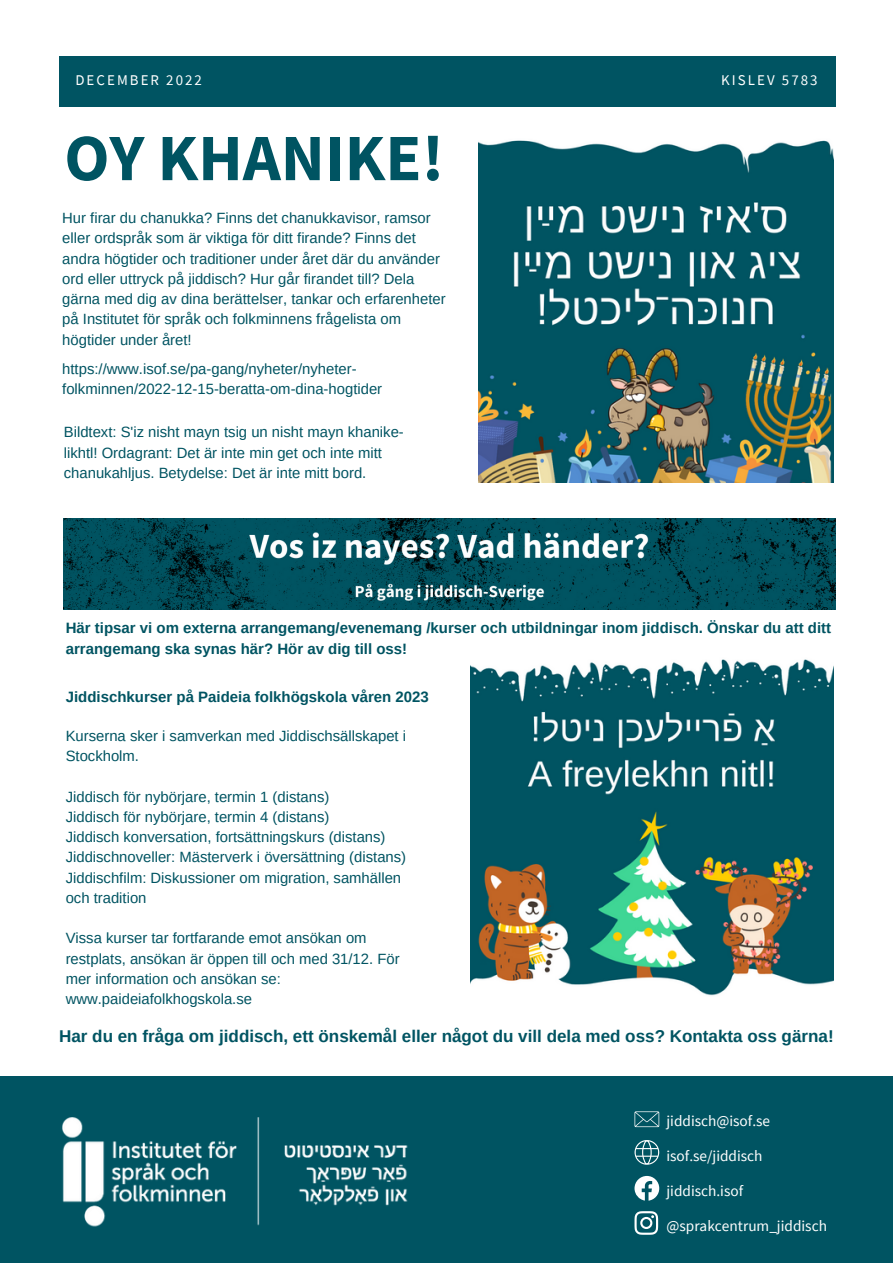
<style>
.page{position:relative;width:893px;height:1264px;background:#fff}
.page>*{position:absolute;margin:0;border:0;box-sizing:border-box;transform-origin:0 0}
.t1{font:700 66.15px "Source Sans Pro";color:#005462}
.t2{font:700 17.1px "Arimo";color:#005462}
.t3{font:15.3px "Source Sans Pro";color:#fff}
.t4{font:700 15px/20.2px "Arimo";color:#005462}
.t5{font:14.85px/20.2px "Arimo";color:#005462}
.t6{font:14.85px "Source Sans Pro";letter-spacing:.14em;color:#fff}
</style>
<div class="page">
<div style="left:59px;top:56px;width:776px;height:51px;background:#005462"></div>
<div style="left:0;top:1076px;width:892px;height:186px;background:#005462"></div>
<img style="left:62px;top:1117px;width:346px;height:110px">
<img style="left:478px;top:140px;width:355px;height:342px">
<img style="left:64px;top:518px;width:771px;height:91px">
<img style="left:471px;top:659px;width:362px;height:337px">
<svg style="left:634px;top:1211px;width:24px;height:23px"></svg>
<svg style="left:634px;top:1175px;width:25px;height:25px"></svg>
<svg style="left:634px;top:1140px;width:25px;height:24px"></svg>
<svg style="left:634px;top:1111px;width:25px;height:16px"></svg>
<p class="t6" style="left:75px;top:71px;width:128px">DECEMBER 2022</p>
<p class="t6" style="left:721px;top:71px;width:98px">KISLEV 5783</p>
<h1 class="t1" style="left:64px;top:115px;width:381px">OY KHANIKE!</h1>
<p class="t5" style="left:62px;top:208px;width:385px">Hur firar du chanukka? Finns det chanukkavisor, ramsor eller ordspråk som är viktiga för ditt firande? Finns det andra högtider och traditioner under året där du använder ord eller uttryck på jiddisch? Hur går firandet till? Dela gärna med dig av dina berättelser, tankar och erfarenheter på Institutet för språk och folkminnens frågelista om högtider under året!</p>
<p class="t5" style="left:62px;top:359px;width:321px">https://www.isof.se/pa-gang/nyheter/nyheter&shy;folkminnen/2022-12-15-beratta-om-dina-hogtider</p>
<p class="t5" style="left:64px;top:422px;width:341px">Bildtext: S'iz nisht mayn tsig un nisht mayn khanike&shy;likhtl! Ordagrant: Det är inte min get och inte mitt chanukahljus. Betydelse: Det är inte mitt bord.</p>
<p class="t4" style="left:66px;top:618px;width:767px">Här tipsar vi om externa arrangemang/evenemang /kurser och utbildningar inom jiddisch. Önskar du att ditt arrangemang ska synas här? Hör av dig till oss!</p>
<p class="t4" style="left:66px;top:687px;width:365px">Jiddischkurser på Paideia folkhögskola våren 2023</p>
<p class="t5" style="left:66px;top:725px;width:342px">Kurserna sker i samverkan med Jiddischsällskapet i<br>Stockholm.</p>
<p class="t5" style="left:66px;top:786px;width:342px">Jiddisch för nybörjare, termin 1 (distans)<br>Jiddisch för nybörjare, termin 4 (distans)<br>Jiddisch konversation, fortsättningskurs (distans)<br>Jiddischnoveller: Mästerverk i översättning (distans)<br>Jiddischfilm: Diskussioner om migration, samhällen och tradition</p>
<p class="t5" style="left:66px;top:928px;width:335px">Vissa kurser tar fortfarande emot ansökan om restplats, ansökan är öppen till och med 31/12. För mer information och ansökan se: www.paideiafolkhogskola.se</p>
<p class="t2" style="left:59px;top:1026px;width:776px">Har du en fråga om jiddisch, ett önskemål eller något du vill dela med oss? Kontakta oss gärna!</p>
<p class="t3" style="left:666px;top:1110px;width:105px">jiddisch@isof.se</p>
<p class="t3" style="left:666px;top:1145px;width:98px">isof.se/jiddisch</p>
<p class="t3" style="left:666px;top:1181px;width:78px">jiddisch.isof</p>
<p class="t3" style="left:666px;top:1215px;width:162px">@sprakcentrum_jiddisch</p>
</div>
